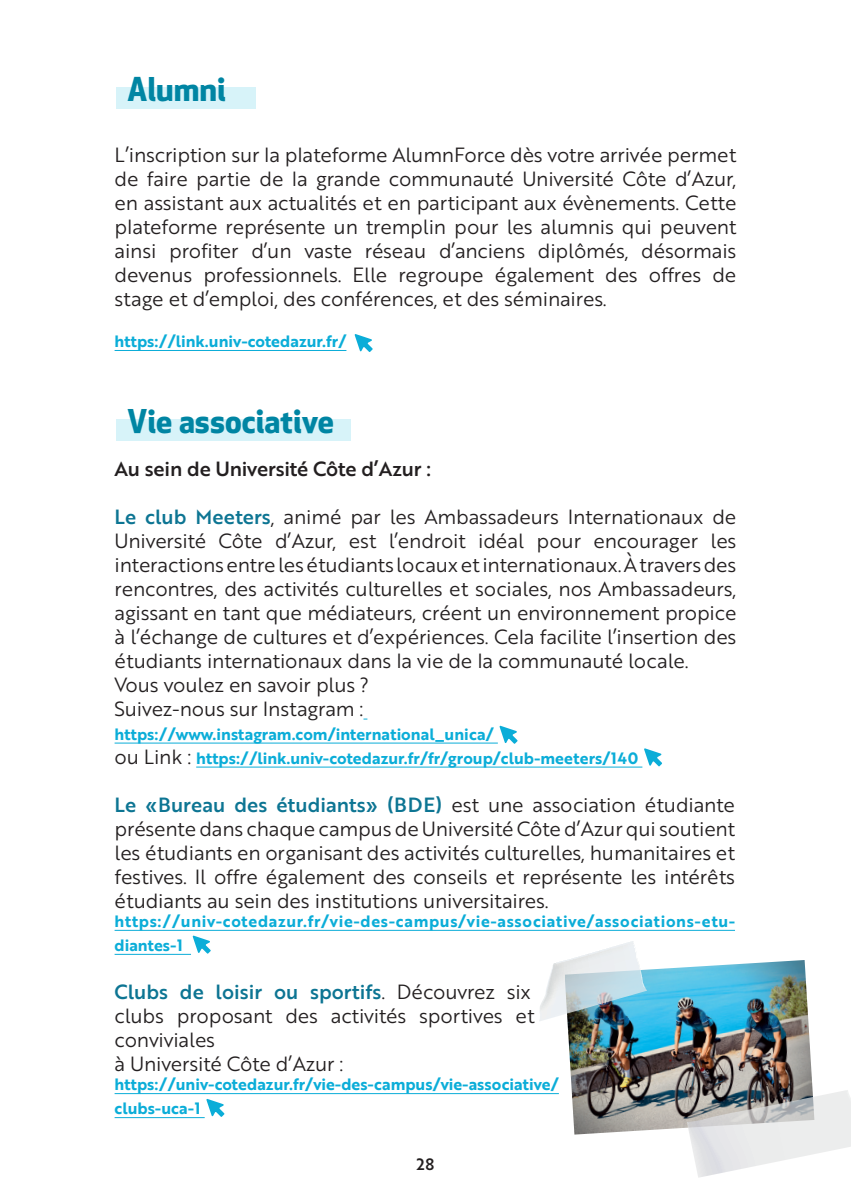
<style>
.page{position:relative;width:851px;height:1191px;background:#fff}
.page>*{position:absolute;margin:0;border:0;box-sizing:border-box;transform-origin:0 0}
.t1{font:700 32px "Apex New";color:#0085a3}
.t2{font:20px/24px "Brother 1816 Book";letter-spacing:-.01em;color:#231f20}
.t3{font:20px "Brother 1816 Medium";color:#0d7593}
.t4{font:20px "Brother 1816 Medium";letter-spacing:-.01em;color:#231f20}
.t5{font:16px/24px "Brother 1816 Bold";color:#0badd8}
.t6{font:16px/24px "Brother 1816 Bold";letter-spacing:.04em;color:#0badd8}
.t7{font:16px "Brother 1816 Medium";color:#231f20}
.s1{font-family:"Brother 1816 Medium";color:#0d7593}
.s2{font-family:"Brother 1816 Book";font-size:20px;color:#231f20}
.s3{font-family:"Brother 1816 Book";color:#231f20}
</style>
<div class="page">
<hr style="left:115px;top:742px;width:383px;height:1px;background:#0badd8">
<hr style="left:196px;top:766px;width:446px;height:1px;background:#0badd8">
<hr style="left:115px;top:930px;width:620px;height:1px;background:#0badd8">
<hr style="left:115px;top:954px;width:76px;height:1px;background:#0badd8">
<hr style="left:115px;top:1093px;width:444px;height:1px;background:#0badd8">
<hr style="left:115px;top:1117px;width:90px;height:1px;background:#0badd8">
<svg style="left:497px;top:725px;width:21px;height:19px"></svg>
<svg style="left:642px;top:748px;width:20px;height:20px"></svg>
<svg style="left:192px;top:935px;width:19px;height:19px"></svg>
<svg style="left:204px;top:1099px;width:21px;height:19px"></svg>
<hr style="left:115px;top:350px;width:231px;height:1px;background:#0badd8">
<div style="left:116px;top:87px;width:139px;height:22px;background:#d7f3f9"></div>
<div style="left:116px;top:419px;width:234px;height:22px;background:#d7f3f9"></div>
<svg style="left:354px;top:334px;width:19px;height:18px"></svg>
<img style="left:567px;top:960px;width:246px;height:174px">
<svg style="left:686px;top:1089px;width:164px;height:88px"></svg>
<svg style="left:539px;top:941px;width:108px;height:80px"></svg>
<h1 class="t1" style="left:127px;top:66px;width:100px">Alumni</h1>
<p class="t2" style="left:115px;top:142px;width:623px;text-align:justify">L’inscription sur la plateforme AlumnForce dès votre arrivée permet de faire partie de la grande communauté Université Côte d’Azur, en assistant aux actualités et en participant aux évènements. Cette plateforme représente un tremplin pour les alumnis qui peuvent ainsi profiter d’un vaste réseau d’anciens diplômés, désormais devenus professionnels. Elle regroupe également des offres de stage et d’emploi, des conférences, et des séminaires.</p>
<p class="t5" style="left:115px;top:329px;width:233px">https://link.univ-cotedazur.fr/</p>
<h1 class="t1" style="left:127px;top:398px;width:209px">Vie associative</h1>
<p class="t4" style="left:115px;top:453px;width:318px">Au sein de Université Côte d’Azur :</p>
<p class="t2" style="left:115px;top:504px;width:623px"><span class="s1">Le club Meeters</span>, animé par les Ambassadeurs Internationaux de Université Côte d’Azur, est l’endroit idéal pour encourager les interactions entre les étudiants locaux et internationaux. À travers des rencontres, des activités culturelles et sociales, nos Ambassadeurs, agissant en tant que médiateurs, créent un environnement propice à l’échange de cultures et d’expériences. Cela facilite l’insertion des étudiants internationaux dans la vie de la communauté locale.<br>Vous voulez en savoir plus ?<br>Suivez-nous sur Instagram :</p>
<p class="t5" style="left:115px;top:721px;width:525px">https://www.instagram.com/international_unica/<br><span class="s2">ou Link :</span> https://link.univ-cotedazur.fr/fr/group/club-meeters/140</p>
<p class="t3" style="left:115px;top:789px;width:622px">Le «Bureau des étudiants» (BDE) <span class="s3">est une association étudiante</span></p>
<p class="t2" style="left:115px;top:816px;width:622px;text-align:justify">présente dans chaque campus de Université Côte d’Azur qui soutient les étudiants en organisant des activités culturelles, humanitaires et festives. Il offre également des conseils et représente les intérêts étudiants au sein des institutions universitaires.</p>
<p class="t6" style="left:115px;top:908px;width:622px">https://univ-cotedazur.fr/vie-des-campus/vie-associative/associations-etu&shy;diantes-1</p>
<p class="t3" style="left:115px;top:976px;width:417px">Clubs de loisir ou sportifs<span class="s3">. Découvrez six</span></p>
<p class="t2" style="left:115px;top:1003px;width:422px">clubs proposant des activités sportives et conviviales<br>à Université Côte d’Azur :</p>
<p class="t5" style="left:115px;top:1072px;width:445px">https://univ-cotedazur.fr/vie-des-campus/vie-associative/ clubs-uca-1</p>
<p class="t7" style="left:416px;top:1152px;width:19px">28</p>
</div>
